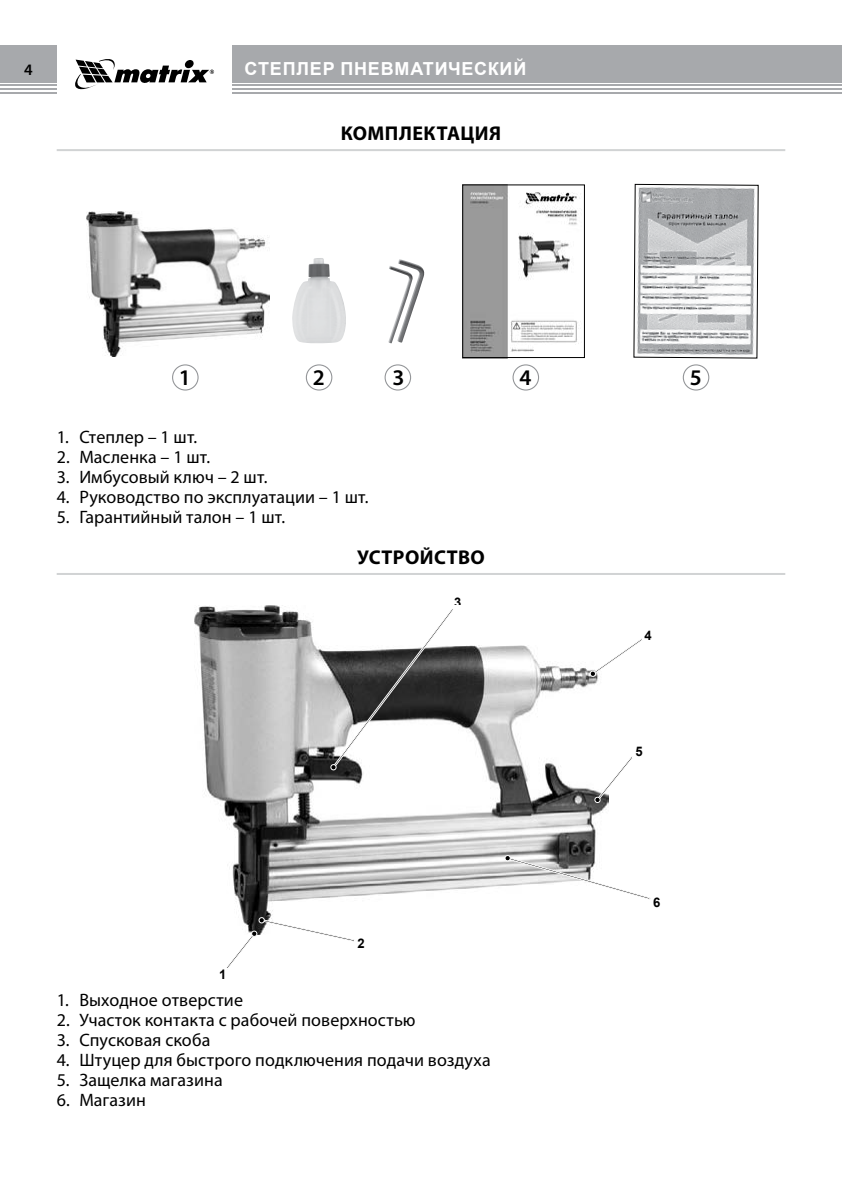
<style>
.page{position:relative;width:842px;height:1191px;background:#fff}
.page>*{position:absolute;margin:0;border:0;box-sizing:border-box;transform-origin:0 0}
.t1{font:600 22.4px "Myriad Pro";color:#000}
.t2{font:700 20px "Myriad Pro";letter-spacing:.02em;color:#000}
.t3{font:18px "Myriad Pro";letter-spacing:.005em;color:#000}
.t4{font:700 18px "Arial";letter-spacing:.045em;color:#fff}
.t5{font:600 16px "Myriad Pro";color:#000}
.t6{font:700 13.2px "Arial";color:#000}
</style>
<div class="page">
<div style="left:0;top:45px;width:57px;height:37px;background:#a7a9ac"></div>
<hr style="left:0;top:84px;width:57px;height:2px;background:#a7a9ac">
<hr style="left:0;top:92px;width:57px;height:2px;background:#a7a9ac">
<hr style="left:0;top:88px;width:57px;height:2px;background:#a7a9ac">
<div style="left:232px;top:45px;width:610px;height:37px;background:#a7a9ac"></div>
<hr style="left:232px;top:84px;width:610px;height:2px;background:#a7a9ac">
<hr style="left:232px;top:92px;width:610px;height:2px;background:#a7a9ac">
<hr style="left:232px;top:88px;width:610px;height:2px;background:#a7a9ac">
<svg style="left:75px;top:59px;width:139px;height:31px"></svg>
<hr style="left:57px;top:149px;width:728px;height:2px;background:#d1d3d4">
<hr style="left:57px;top:573px;width:728px;height:2px;background:#d1d3d4">
<img style="left:87px;top:212px;width:182px;height:145px">
<div style="left:172px;top:364px;width:27px;height:26px;border:1px solid #939598;border-radius:50%"></div>
<div style="left:306px;top:364px;width:26px;height:26px;border:1px solid #939598;border-radius:50%"></div>
<div style="left:385px;top:364px;width:26px;height:26px;border:1px solid #939598;border-radius:50%"></div>
<div style="left:512px;top:364px;width:27px;height:26px;border:1px solid #939598;border-radius:50%"></div>
<div style="left:683px;top:364px;width:26px;height:26px;border:1px solid #939598;border-radius:50%"></div>
<svg style="left:633px;top:184px;width:126px;height:174px"></svg>
<img style="left:388px;top:259px;width:37px;height:84px">
<img style="left:292px;top:258px;width:54px;height:85px">
<img style="left:462px;top:184px;width:123px;height:172px">
<div style="left:462px;top:185px;width:123px;height:173px;border:1px solid #000"></div>
<img style="left:194px;top:605px;width:415px;height:312px">
<svg style="left:330px;top:608px;width:124px;height:162px"></svg>
<svg style="left:589px;top:638px;width:53px;height:38px"></svg>
<svg style="left:505px;top:855px;width:146px;height:45px"></svg>
<div style="left:504px;top:855px;width:7px;height:6px;border:1px solid #fff;border-radius:50%"></div>
<svg style="left:227px;top:917px;width:127px;height:51px"></svg>
<svg style="left:594px;top:755px;width:38px;height:48px"></svg>
<p class="t5" style="left:24px;top:59px;width:10px">4</p>
<p class="t4" style="left:244px;top:56px;width:283px">СТЕПЛЕР ПНЕВМАТИЧЕСКИЙ</p>
<p class="t2" style="left:341px;top:120px;width:162px">КОМПЛЕКТАЦИЯ</p>
<p class="t1" style="left:179px;top:363px;width:14px">1</p>
<p class="t1" style="left:313px;top:363px;width:14px">2</p>
<p class="t1" style="left:392px;top:363px;width:14px">3</p>
<p class="t1" style="left:519px;top:363px;width:14px">4</p>
<p class="t1" style="left:690px;top:363px;width:14px">5</p>
<p class="t3" style="left:57px;top:425px;width:142px">1. Степлер – 1 шт.</p>
<p class="t3" style="left:57px;top:445px;width:155px">2. Масленка – 1 шт.</p>
<p class="t3" style="left:57px;top:465px;width:212px">3. Имбусовый ключ – 2 шт.</p>
<p class="t3" style="left:57px;top:485px;width:313px">4. Руководство по эксплуатации – 1 шт.</p>
<p class="t3" style="left:57px;top:505px;width:230px">5. Гарантийный талон – 1 шт.</p>
<p class="t2" style="left:357px;top:544px;width:129px">УСТРОЙСТВО</p>
<p class="t6" style="left:454px;top:593px;width:9px">3</p>
<p class="t6" style="left:219px;top:965px;width:9px">1</p>
<p class="t6" style="left:357px;top:933px;width:9px">2</p>
<p class="t3" style="left:57px;top:989px;width:188px">1. Выходное отверстие</p>
<p class="t3" style="left:57px;top:1009px;width:360px">2. Участок контакта с рабочей поверхностью</p>
<p class="t3" style="left:57px;top:1029px;width:155px">3. Спусковая скоба</p>
<p class="t3" style="left:57px;top:1049px;width:435px">4. Штуцер для быстрого подключения подачи воздуха</p>
<p class="t3" style="left:57px;top:1069px;width:168px">5. Защелка магазина</p>
<p class="t3" style="left:57px;top:1089px;width:91px">6. Магазин</p>
<p class="t6" style="left:645px;top:625px;width:9px">4</p>
<p class="t6" style="left:635px;top:742px;width:9px">5</p>
<p class="t6" style="left:653px;top:892px;width:9px">6</p>
</div>
